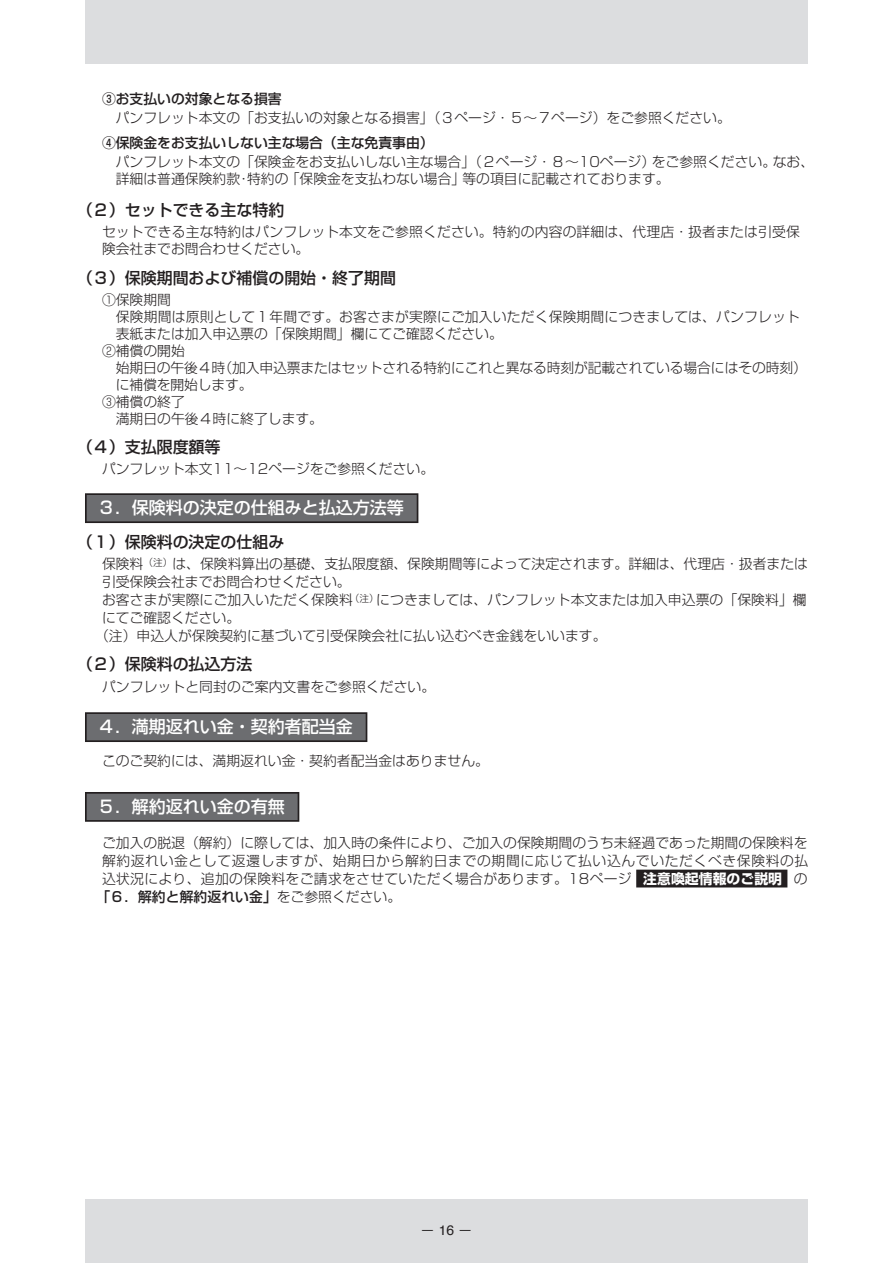
<style>
.page{position:relative;width:893px;height:1263px;background:#fff}
.page>*{position:absolute;margin:0;border:0;box-sizing:border-box;transform-origin:0 0}
.t1{font:16.95px "Shin Go Pro Medium 90 msp RKSJ H";color:#fff}
.t2{font:15.9px "Shin Go Pro Medium 90 msp RKSJ H";color:#231f20}
.t3{font:14.85px "Koz Go Pro Regular 90 msp RKSJ H";color:#231f20}
.t4{font:13.8px/17px "Shin Go Pro Light 90 msp RKSJ H";color:#231f20}
.t5{font:13.8px "Shin Go Pro Medium 90 msp RKSJ H";color:#231f20}
.s1{font-family:"Shin Go Pro Bold 90 msp RKSJ H";color:#fff}
.s2{font-family:"Shin Go Pro Light 90 msp RKSJ H"}
.s3{font-family:"Helvetica";font-size:13.8px}
</style>
<div class="page">
<div style="left:85px;top:0;width:723px;height:64px;background:#dcdddf"></div>
<div style="left:85px;top:1199px;width:723px;height:64px;background:#dcdddf"></div>
<div style="left:85px;top:493px;width:333px;height:30px;background:linear-gradient(to right,#3d3b3c,#3d3b3c)"></div>
<div style="left:87px;top:495px;width:330px;height:26px;background:#6c6d70"></div>
<div style="left:85px;top:712px;width:282px;height:30px;background:linear-gradient(to right,#3b393a,#3b393a)"></div>
<div style="left:87px;top:714px;width:279px;height:26px;background:#6c6d70"></div>
<div style="left:85px;top:792px;width:214px;height:30px;background:linear-gradient(to right,#272324,#272324)"></div>
<div style="left:87px;top:794px;width:211px;height:26px;background:#6c6d70"></div>
<div style="left:636px;top:870px;width:151px;height:17px;background:#231f20"></div>
<p class="t5" style="left:102px;top:93px;width:181px">③お支払いの対象となる損害</p>
<p class="t4" style="left:116px;top:111px;width:617px">パンフレット本文の「お支払いの対象となる損害」（３ページ・５～７ページ）をご参照ください。</p>
<p class="t5" style="left:102px;top:138px;width:333px">④保険金をお支払いしない主な場合（主な免責事由）</p>
<p class="t4" style="left:116px;top:156px;width:700px">パンフレット本文の「保険金をお支払いしない主な場合」（２ページ・８～10ページ）をご参照ください。なお、詳細は普通保険約款・特約の「保険金を支払わない場合」等の項目に記載されております。</p>
<p class="t2" style="left:77px;top:204px;width:209px">（２）セットできる主な特約</p>
<p class="t4" style="left:102px;top:225px;width:699px">セットできる主な特約はパンフレット本文をご参照ください。特約の内容の詳細は、代理店・扱者または引受保険会社までお問合わせください。</p>
<p class="t2" style="left:77px;top:272px;width:320px">（３）保険期間および補償の開始・終了期間</p>
<p class="t4" style="left:102px;top:293px;width:706px">①保険期間<br>　保険期間は原則として１年間です。お客さまが実際にご加入いただく保険期間につきましては、パンフレット　表紙または加入申込票の「保険期間」欄にてご確認ください。<br>②補償の開始<br>　始期日の午後４時（加入申込票またはセットされる特約にこれと異なる時刻が記載されている場合にはその時刻）　に補償を開始します。<br>③補償の終了<br>　満期日の午後４時に終了します。</p>
<p class="t2" style="left:77px;top:441px;width:145px">（４）支払限度額等</p>
<p class="t4" style="left:102px;top:462px;width:334px">パンフレット本文11～12ページをご参照ください。</p>
<p class="t1" style="left:98px;top:501px;width:308px">３．保険料の決定の仕組みと払込方法等</p>
<p class="t2" style="left:77px;top:536px;width:209px">（１）保険料の決定の仕組み</p>
<p class="t4" style="left:102px;top:557px;width:707px">保険料<sup>（注）</sup>は、保険料算出の基礎、支払限度額、保険期間等によって決定されます。詳細は、代理店・扱者または</p>
<p class="t4" style="left:102px;top:575px;width:250px">引受保険会社までお問合わせください。</p>
<p class="t4" style="left:102px;top:593px;width:706px">お客さまが実際にご加入いただく保険料<sup>（注）</sup>につきましては、パンフレット本文または加入申込票の「保険料」欄</p>
<p class="t4" style="left:102px;top:611px;width:140px">にてご確認ください。</p>
<p class="t4" style="left:95px;top:629px;width:513px">（注）申込人が保険契約に基づいて引受保険会社に払い込むべき金銭をいいます。</p>
<p class="t4" style="left:102px;top:680px;width:335px">パンフレットと同封のご案内文書をご参照ください。</p>
<p class="t1" style="left:98px;top:720px;width:257px">４．満期返れい金・契約者配当金</p>
<p class="t4" style="left:102px;top:754px;width:388px">このご契約には、満期返れい金・契約者配当金はありません。</p>
<p class="t1" style="left:98px;top:800px;width:189px">５．解約返れい金の有無</p>
<p class="t4" style="left:102px;top:835px;width:708px;line-height:18.1px;text-align:justify">ご加入の脱退（解約）に際しては、加入時の条件により、ご加入の保険期間のうち未経過であった期間の保険料を解約返れい金として返還しますが、始期日から解約日までの期間に応じて払い込んでいただくべき保険料の払込状況により、追加の保険料をご請求をさせていただく場合があります。18ページ <span class="s1">注意喚起情報のご説明</span> の</p>
<p class="t5" style="left:96px;top:892px;width:306px">「６．解約と解約返れい金」<span class="s2">をご参照ください。</span></p>
<p class="t2" style="left:77px;top:658px;width:177px">（２）保険料の払込方法</p>
<p class="t3" style="left:420px;top:1224px;width:54px">－<span class="s3">16</span>－</p>
</div>
